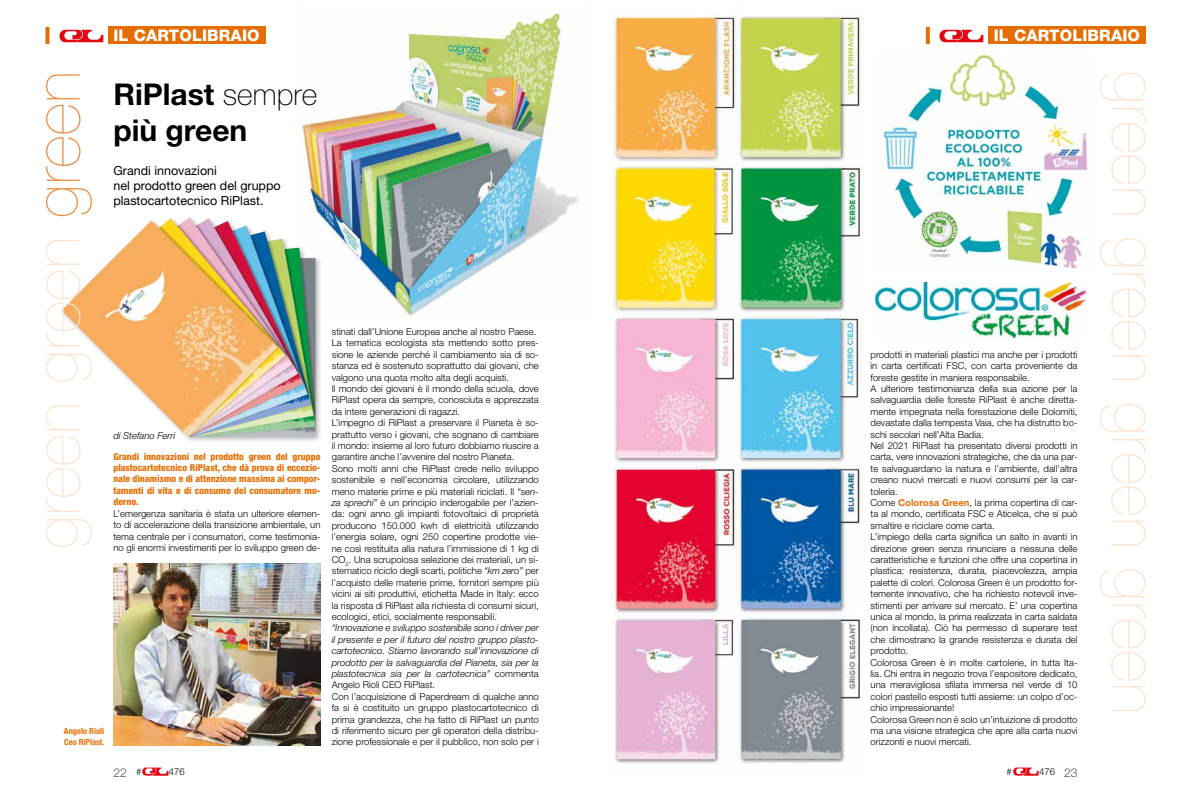
<style>
.page{position:relative;width:1191px;height:808px;background:#fff}
.page>*{position:absolute;margin:0;border:0;box-sizing:border-box;transform-origin:0 0}
.t1{font:200 64px "Helvetica Neue LT Std";letter-spacing:.005em;color:#fce4cf}
.t2{font:700 30px/36px "Helvetica Neue LT Std";color:#000}
.t3{font:800 16px "Helvetica Neue LT Std";letter-spacing:.01em;color:#fff}
.t4{font:12.5px/15px "Helvetica Neue LT Std";color:#000}
.t5{font:100 12px "Helvetica Neue";color:#000}
.t6{font:300 9.5px/11.4px "Helvetica Neue LT Std";color:#000}
.t7{font:800 condensed 9.5px/11.4px "Helvetica Neue LT Std";color:#e56e02;text-align:justify}
.t8{font:italic 300 9.5px "Helvetica Neue LT Std";color:#000}
.t9{font:700 condensed 8.5px/11px "Helvetica Neue LT Std";color:#e56e02}
.s1{color:#eb8c3c}
.s2{font-weight:100}
.s3{font-style:italic}
.s4{font-weight:700;color:#e56e02}
.s5{font-family:"Helvetica Neue";font-weight:100;font-size:12px}
</style>
<div class="page">
<img style="left:143px;top:768px;width:26px;height:7px">
<img style="left:1013px;top:768px;width:26px;height:7px">
<div style="left:108px;top:27px;width:157px;height:17px;background:#e56e02"></div>
<img style="left:60px;top:29px;width:44px;height:13px">
<svg style="left:45px;top:27px;width:4px;height:17px"></svg>
<div style="left:988px;top:27px;width:157px;height:17px;background:#e56e02"></div>
<img style="left:940px;top:29px;width:44px;height:13px">
<svg style="left:926px;top:27px;width:4px;height:17px"></svg>
<img style="left:113px;top:563px;width:207px;height:183px">
<img style="left:878px;top:54px;width:213px;height:218px">
<img style="left:611px;top:10px;width:126px;height:754px">
<img style="left:737px;top:16px;width:127px;height:747px">
<img style="left:875px;top:282px;width:210px;height:56px">
<img style="left:299px;top:9px;width:280px;height:307px">
<div style="left:59px;top:215px;width:263px;height:228px;background:#000;opacity:.3"></div>
<img style="left:62px;top:217px;width:253px;height:220px">
<h1 class="t1" style="left:20px;top:549px;width:480px;rotate:-90deg">green green <span class="s1">green</span></h1>
<p class="t9" style="left:64px;top:726px;width:42px">Angelo Rioli<br>Ceo RiPlast.</p>
<h3 class="t3" style="left:113px;top:26px;width:148px">IL CARTOLIBRAIO</h3>
<h3 class="t3" style="left:993px;top:26px;width:148px">IL CARTOLIBRAIO</h3>
<h1 class="t1" style="left:1171px;top:71px;width:645px;rotate:90deg">green green green green</h1>
<h2 class="t2" style="left:113px;top:75px;width:205px">RiPlast <span class="s2">sempre </span>più green</h2>
<h3 class="t4" style="left:113px;top:163px;width:169px">Grandi innovazioni<br>nel prodotto green del gruppo plastocartotecnico RiPlast.</h3>
<p class="t6" style="left:332px;top:326px;width:208px">stinati dall’Unione Europea anche al nostro Paese.<br>La tematica ecologista sta mettendo sotto pres&shy;sione le aziende perché il cambiamento sia di so&shy;stanza ed è sostenuto soprattutto dai giovani, che valgono una quota molto alta degli acquisti.<br>Il mondo dei giovani è il mondo della scuola, dove RiPlast opera da sempre, conosciuta e apprezzata da intere generazioni di ragazzi.<br>L’impegno di RiPlast a preservare il Pianeta è so&shy;prattutto verso i giovani, che sognano di cambiare il mondo: insieme al loro futuro dobbiamo riuscire a garantire anche l’avvenire del nostro Pianeta.<br>Sono molti anni che RiPlast crede nello sviluppo sostenibile e nell’economia circolare, utilizzando meno materie prime e più materiali riciclati. Il <span class="s3">“sen&shy;za sprechi”</span> è un principio inderogabile per l’azien&shy;da: ogni anno gli impianti fotovoltaici di proprietà producono 150.000 kwh di elettricità utilizzando l’energia solare, ogni 250 copertine prodotte vie&shy;ne così restituita alla natura l’immissione di 1 kg di CO<sub>2</sub>. Una scrupolosa selezione dei materiali, un si&shy;stematico riciclo degli scarti, politiche <span class="s3">“km zero”</span> per l’acquisto delle materie prime, fornitori sempre più vicini ai siti produttivi, etichetta Made in Italy: ecco la risposta di RiPlast alla richiesta di consumi sicuri, ecologici, etici, socialmente responsabili.</p>
<p class="t6" style="left:332px;top:622px;width:208px"><span class="s3">“Innovazione e sviluppo sostenibile sono i driver per il presente e per il futuro del nostro gruppo plasto&shy;cartotecnico. Stiamo lavorando sull’innovazione di prodotto per la salvaguardia del Pianeta, sia per la plastotecnica sia per la cartotecnica”</span> commenta Angelo Rioli CEO RiPlast.<br>Con l’acquisizione di Paperdream di qualche anno fa si è costituito un gruppo plastocartotecnico di prima grandezza, che ha fatto di RiPlast un punto di riferimento sicuro per gli operatori della distribu&shy;zione professionale e per il pubblico, non solo per i</p>
<p class="t6" style="left:870px;top:348px;width:208px">prodotti in materiali plastici ma anche per i prodotti in carta certificati FSC, con carta proveniente da foreste gestite in maniera responsabile.<br>A ulteriore testimonianza della sua azione per la salvaguardia delle foreste RiPlast è anche diretta&shy;mente impegnata nella forestazione delle Dolomiti, devastate dalla tempesta Vaia, che ha distrutto bo&shy;schi secolari nell’Alta Badia.<br>Nel 2021 RiPlast ha presentato diversi prodotti in carta, vere innovazioni strategiche, che da una par&shy;te salvaguardano la natura e l’ambiente, dall’altra creano nuovi mercati e nuovi consumi per la car&shy;toleria.<br>Come <span class="s4">Colorosa Green</span>, la prima copertina di car&shy;ta al mondo, certificata FSC e Aticelca, che si può smaltire e riciclare come carta.<br>L’impiego della carta significa un salto in avanti in direzione green senza rinunciare a nessuna delle caratteristiche e funzioni che offre una copertina in plastica: resistenza, durata, piacevolezza, ampia palette di colori. Colorosa Green è un prodotto for&shy;temente innovativo, che ha richiesto notevoli inve&shy;stimenti per arrivare sul mercato. E’ una copertina unica al mondo, la prima realizzata in carta saldata (non incollata). Ciò ha permesso di superare test che dimostrano la grande resistenza e durata del prodotto.<br>Colorosa Green è in molte cartolerie, in tutta Ita&shy;lia. Chi entra in negozio trova l’espositore dedicato, una meravigliosa sfilata immersa nel verde di 10 colori pastello esposti tutti assieme: un colpo d’oc&shy;chio impressionante!<br>Colorosa Green non è solo un’intuizione di prodotto ma una visione strategica che apre alla carta nuovi orizzonti e nuovi mercati.</p>
<p class="t8" style="left:113px;top:430px;width:63px">di Stefano Ferri</p>
<p class="t7" style="left:113px;top:450px;width:208px">Grandi innovazioni nel prodotto green del gruppo plastocartotecnico RiPlast, che dà prova di eccezio&shy;nale dinamismo e di attenzione massima ai compor&shy;tamenti di vita e di consumo del consumatore mo&shy;derno.</p>
<p class="t6" style="left:113px;top:507px;width:208px;text-align:justify">L’emergenza sanitaria è stata un ulteriore elemen&shy;to di accelerazione della transizione ambientale, un tema centrale per i consumatori, come testimonia&shy;no gli enormi investimenti per lo sviluppo green de-</p>
<p class="t5" style="left:113px;top:765px;width:29px">22 <sup>#</sup></p>
<p class="t6" style="left:169px;top:765px;width:17px">476</p>
<p class="t6" style="left:1006px;top:765px;width:7px">#</p>
<p class="t6" style="left:1039px;top:765px;width:40px">476 <span class="s5">23</span></p>
</div>
